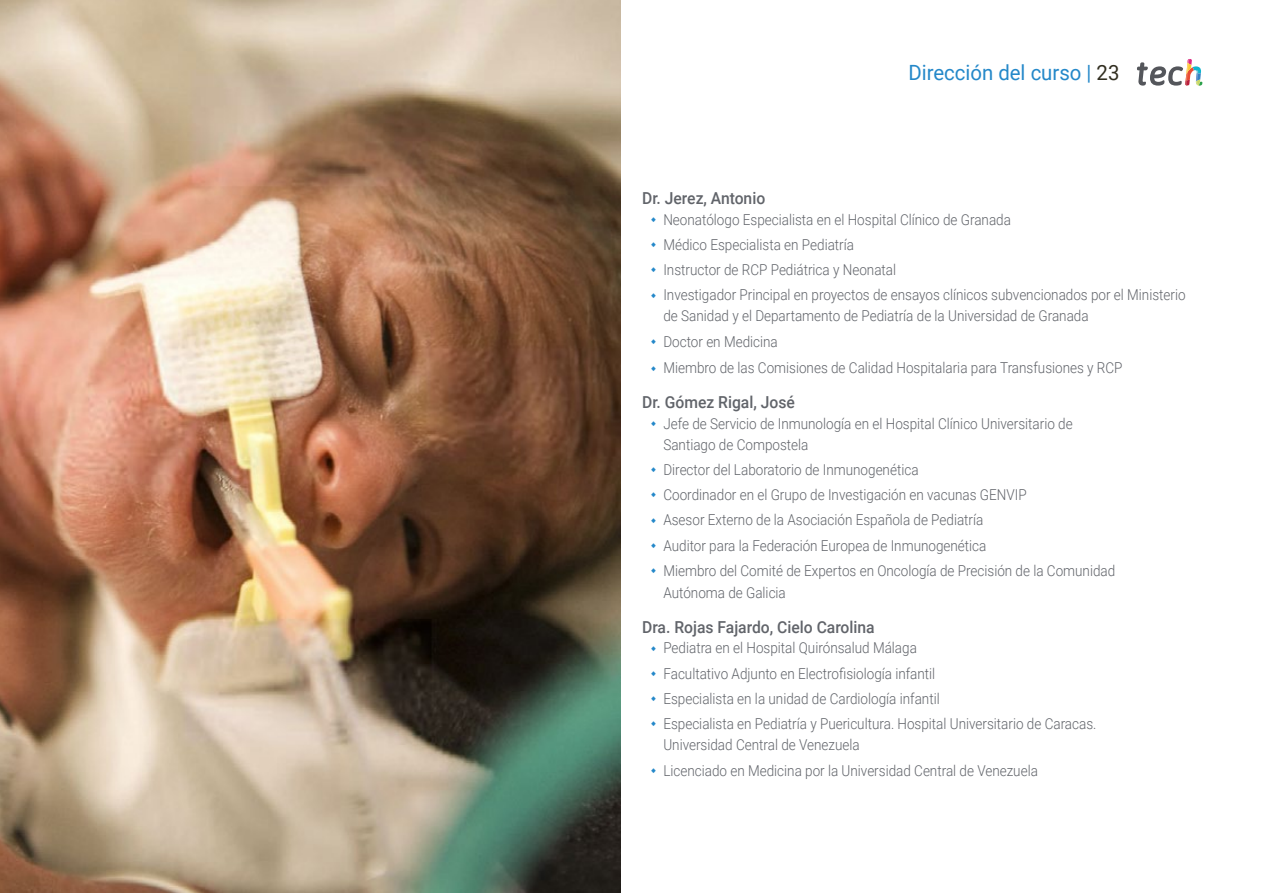
<style>
.page{position:relative;width:1263px;height:893px;background:#fff}
.page>*{position:absolute;margin:0;border:0;box-sizing:border-box;transform-origin:0 0}
.t1{font:21px "Roboto";color:#2488c9}
.t2{font:500 16.5px "Roboto";color:#61646a;scale:.95 1}
.t3{font:300 15px/25.2px "Roboto";color:#61646a;scale:.9 1}
.s1{color:#312e20}
</style>
<div class="page">
<img style="left:0;top:0;width:621px;height:893px">
<svg style="left:1137px;top:59px;width:65px;height:27px"></svg>
<h1 class="t1" style="left:908px;top:57px;width:213px">Dirección del curso | <span class="s1">23</span></h1>
<p class="t2" style="left:642px;top:186px;width:131px">Dr. Jerez, Antonio</p>
<p class="t3" style="left:663px;top:206px;width:582px">Neonatólogo Especialista en el Hospital Clínico de Granada<br>Médico Especialista en Pediatría<br>Instructor de RCP Pediátrica y Neonatal<br>Investigador Principal en proyectos de ensayos clínicos subvencionados por el Ministerio</p>
<p class="t3" style="left:663px;top:303px;width:474px">de Sanidad y el Departamento de Pediatría de la Universidad de Granada<br>Doctor en Medicina</p>
<p class="t3" style="left:663px;top:355px;width:512px">Miembro de las Comisiones de Calidad Hospitalaria para Transfusiones y RCP</p>
<p class="t2" style="left:642px;top:390px;width:162px">Dr. Gómez Rigal, José</p>
<p class="t3" style="left:663px;top:412px;width:456px;line-height:21px">Jefe de Servicio de Inmunología en el Hospital Clínico Universitario de<br>Santiago de Compostela</p>
<p class="t3" style="left:663px;top:456px;width:504px">Director del Laboratorio de Inmunogenética<br>Coordinador en el Grupo de Investigación en vacunas GENVIP<br>Asesor Externo de la Asociación Española de Pediatría<br>Auditor para la Federación Europea de Inmunogenética<br>Miembro del Comité de Expertos en Oncología de Precisión de la Comunidad</p>
<p class="t3" style="left:663px;top:580px;width:138px">Autónoma de Galicia</p>
<p class="t2" style="left:642px;top:615px;width:246px">Dra. Rojas Fajardo, Cielo Carolina</p>
<p class="t3" style="left:663px;top:635px;width:483px">Pediatra en el Hospital Quirónsalud Málaga<br>Facultativo Adjunto en Electrofisiología infantil<br>Especialista en la unidad de Cardiología infantil<br>Especialista en Pediatría y Puericultura. Hospital Universitario de Caracas.</p>
<p class="t3" style="left:663px;top:732px;width:418px">Universidad Central de Venezuela<br>Licenciado en Medicina por la Universidad Central de Venezuela</p>
</div>
